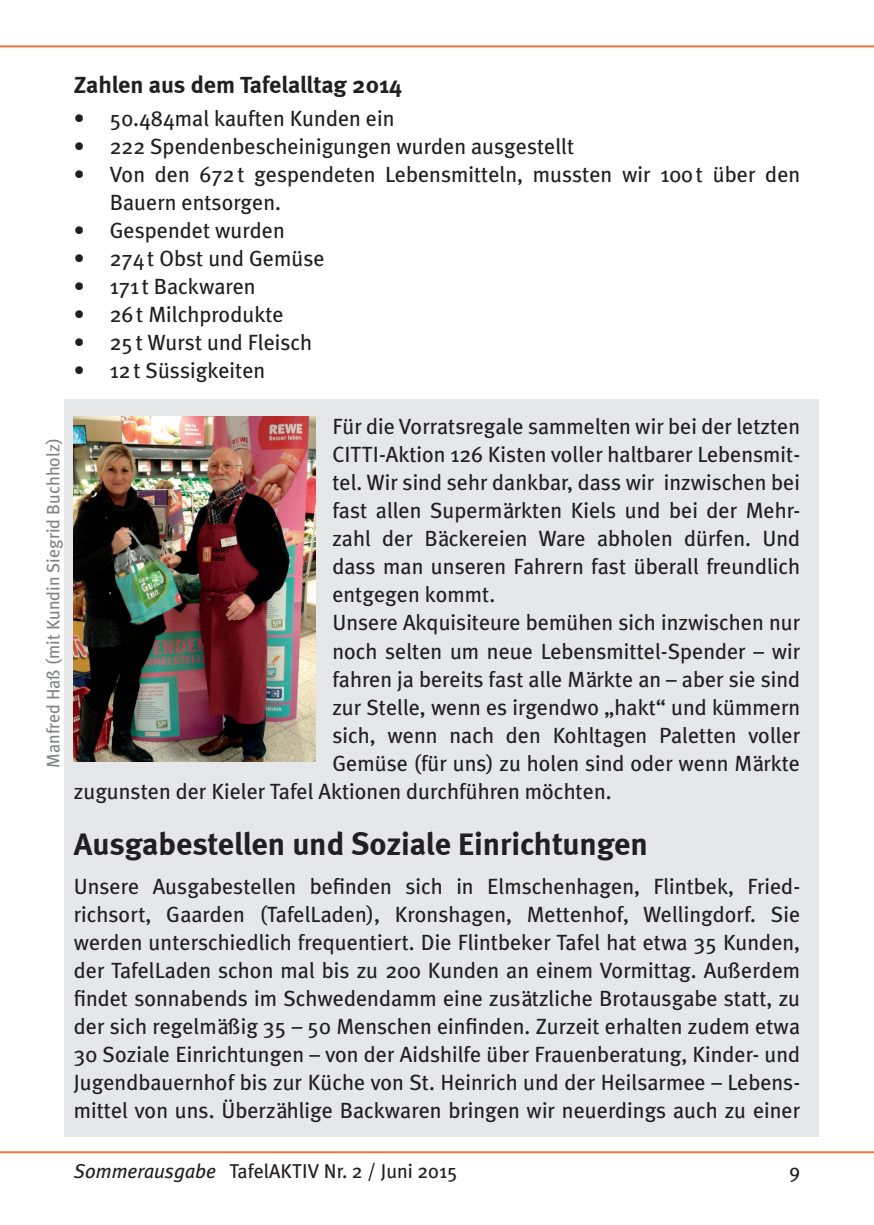
<style>
.page{position:relative;width:874px;height:1225px;background:#fff}
.page>*{position:absolute;margin:0;border:0;box-sizing:border-box;transform-origin:0 0}
.t1{font:700 32px "Meta";letter-spacing:-.005em;color:#231f20}
.t2{font:700 24px "Meta";color:#231f20}
.t3{font:22px/28px "Meta Plus";color:#231f20}
.t4{font:20px "Meta Plus";color:#231f20}
.t5{font:18px "Meta Plus";color:#808285}
.s1{font-style:italic}
</style>
<div class="page">
<hr style="left:0;top:1151px;width:873px;height:2px;background:#e9773c">
<hr style="left:0;top:45px;width:873px;height:2px;background:#e9773c">
<div style="left:64px;top:399px;width:754px;height:737px;background:#e6e7e9"></div>
<img style="left:74px;top:416px;width:241px;height:345px">
<p class="t5" style="left:43px;top:767px;width:331px;rotate:-90deg">Manfred Haß (mit Kundin Siegrid Buchholz)</p>
<p class="t2" style="left:74px;top:70px;width:329px">Zahlen aus dem Tafelalltag 2014</p>
<p class="t3" style="left:74px;top:104px;width:322px">• 50.484mal kauften Kunden ein</p>
<p class="t3" style="left:74px;top:132px;width:501px">• 222 Spendenbescheinigungen wurden ausgestellt</p>
<p class="t3" style="left:110px;top:160px;width:691px;text-indent:-36px">• Von den 672 t gespendeten Lebensmitteln, mussten wir 100 t über den<br>Bauern entsorgen.</p>
<p class="t3" style="left:74px;top:216px;width:212px">• Gespendet wurden</p>
<p class="t3" style="left:74px;top:244px;width:252px">• 274 t Obst und Gemüse</p>
<p class="t3" style="left:74px;top:272px;width:183px">• 171 t Backwaren</p>
<p class="t3" style="left:74px;top:300px;width:211px">• 26 t Milchprodukte</p>
<p class="t3" style="left:74px;top:328px;width:240px">• 25 t Wurst und Fleisch</p>
<p class="t3" style="left:74px;top:356px;width:193px">• 12 t Süssigkeiten</p>
<p class="t3" style="left:332px;top:412px;width:469px">Für die Vorratsregale sammelten wir bei der letzten</p>
<p class="t3" style="left:332px;top:440px;width:469px">CITTI-Aktion 126 Kisten voller haltbarer Lebensmit-</p>
<p class="t3" style="left:332px;top:468px;width:469px">tel. Wir sind sehr dankbar, dass wir inzwischen bei</p>
<p class="t3" style="left:332px;top:496px;width:469px">fast allen Supermärkten Kiels und bei der Mehr-</p>
<p class="t3" style="left:332px;top:524px;width:469px">zahl der Bäckereien Ware abholen dürfen. Und</p>
<p class="t3" style="left:332px;top:552px;width:469px">dass man unseren Fahrern fast überall freundlich</p>
<p class="t3" style="left:332px;top:580px;width:164px">entgegen kommt.</p>
<p class="t3" style="left:332px;top:608px;width:469px">Unsere Akquisiteure bemühen sich inzwischen nur</p>
<p class="t3" style="left:332px;top:636px;width:469px">noch selten um neue Lebensmittel-Spender – wir</p>
<p class="t3" style="left:332px;top:664px;width:469px">fahren ja bereits fast alle Märkte an – aber sie sind</p>
<p class="t3" style="left:332px;top:692px;width:469px">zur Stelle, wenn es irgendwo „hakt“ und kümmern</p>
<p class="t3" style="left:332px;top:720px;width:469px">sich, wenn nach den Kohltagen Paletten voller</p>
<p class="t3" style="left:332px;top:748px;width:469px">Gemüse (für uns) zu holen sind oder wenn Märkte</p>
<p class="t3" style="left:74px;top:776px;width:539px">zugunsten der Kieler Tafel Aktionen durchführen möchten.</p>
<h1 class="t1" style="left:74px;top:824px;width:575px">Ausgabestellen und Soziale Einrichtungen</h1>
<p class="t3" style="left:74px;top:872px;width:727px;text-align:justify">Unsere Ausgabestellen befinden sich in Elmschenhagen, Flintbek, Fried&shy;richsort, Gaarden (TafelLaden), Kronshagen, Mettenhof, Wellingdorf. Sie werden unterschiedlich frequentiert. Die Flintbeker Tafel hat etwa 35 Kunden, der TafelLaden schon mal bis zu 200 Kunden an einem Vormittag. Außerdem findet sonnabends im Schwedendamm eine zusätzliche Brotausgabe statt, zu der sich regelmäßig 35 – 50 Menschen einfinden. Zurzeit erhalten zudem etwa 30 Soziale Einrichtungen – von der Aidshilfe über Frauenberatung, Kinder- und Jugendbauernhof bis zur Küche von St. Heinrich und der Heilsarmee – Lebens&shy;mittel von uns. Überzählige Backwaren bringen wir neuerdings auch zu einer</p>
<p class="t4" style="left:74px;top:1159px;width:385px"><span class="s1">Sommerausgabe</span> TafelAKTIV Nr. 2 / Juni 2015</p>
<p class="t4" style="left:789px;top:1159px;width:12px">9</p>
</div>
